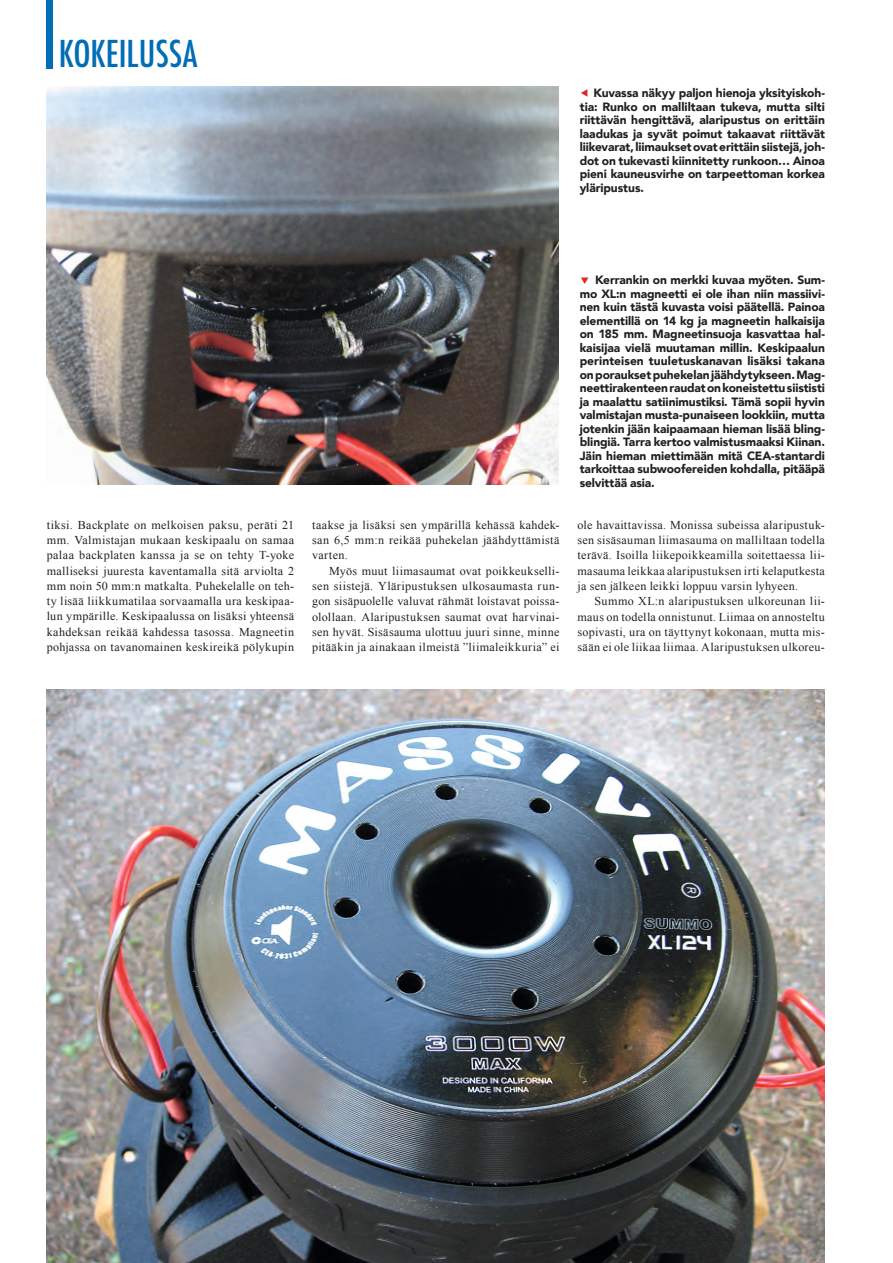
<style>
.page{position:relative;width:893px;height:1263px;background:#fff}
.page>*{position:absolute;margin:0;border:0;box-sizing:border-box;transform-origin:0 0}
.t1{font:500 condensed 36px "Futura";color:#006db6}
.t2{font:12px/15.3px "Times New Roman";letter-spacing:.03em;color:#231f20;text-align:justify}
.t3{font:900 12px/13.5px "Avenir";letter-spacing:-.01em;color:#231f20;text-align:justify}
.s1{color:#e62427}
</style>
<div class="page">
<div style="left:47px;top:0;width:6px;height:68px;background:#006db6"></div>
<img style="left:47px;top:86px;width:511px;height:399px">
<img style="left:47px;top:690px;width:778px;height:573px">
<h1 class="t1" style="left:59px;top:31px;width:140px">KOKEILUSSA</h1>
<p class="t3" style="left:580px;top:86px;width:247px"><span class="s1">◀</span> Kuvassa näkyy paljon hienoja yksityiskoh&shy;tia: Runko on malliltaan tukeva, mutta silti riittävän hengittävä, alaripustus on erittäin laadukas ja syvät poimut takaavat riittävät liikevarat, liimaukset ovat erittäin siistejä, joh&shy;dot on tukevasti kiinnitetty runkoon… Ainoa pieni kauneusvirhe on tarpeettoman korkea yläripustus.</p>
<p class="t2" style="left:47px;top:517px;width:249px">tiksi. Backplate on melkoisen paksu, peräti 21 mm. Valmistajan mukaan keskipaalu on samaa palaa backplaten kanssa ja se on tehty T-yoke malliseksi juuresta kaventamalla sitä arviolta 2 mm noin 50 mm:n matkalta. Puhekelalle on teh&shy;ty lisää liikkumatilaa sorvaamalla ura keskipaa&shy;lun ympärille. Keskipaalussa on lisäksi yhteensä kahdeksan reikää kahdessa tasossa. Magneetin pohjassa on tavanomainen keskireikä pölykupin</p>
<p class="t2" style="left:312px;top:517px;width:249px">taakse ja lisäksi sen ympärillä kehässä kahdek&shy;san 6,5 mm:n reikää puhekelan jäähdyttämistä varten.</p>
<p class="t2" style="left:312px;top:563px;width:249px;text-indent:17px">Myös muut liimasaumat ovat poikkeukselli&shy;sen siistejä. Yläripustuksen ulkosaumasta run&shy;gon sisäpuolelle valuvat rähmät loistavat poissa&shy;olollaan. Alaripustuksen saumat ovat harvinai&shy;sen hyvät. Sisäsauma ulottuu juuri sinne, minne pitääkin ja ainakaan ilmeistä ”liimaleikkuria” ei</p>
<p class="t3" style="left:580px;top:273px;width:247px"><span class="s1">▼</span> Kerrankin on merkki kuvaa myöten. Sum&shy;mo XL:n magneetti ei ole ihan niin massiivi&shy;nen kuin tästä kuvasta voisi päätellä. Painoa elementillä on 14 kg ja magneetin halkaisija on 185 mm. Magneetinsuoja kasvattaa hal&shy;kaisijaa vielä muutaman millin. Keskipaalun perinteisen tuuletuskanavan lisäksi takana on poraukset puhekelan jäähdytykseen. Mag&shy;neettirakenteen raudat on koneistettu siististi ja maalattu satiinimustiksi. Tämä sopii hyvin valmistajan musta-punaiseen lookkiin, mutta jotenkin jään kaipaamaan hieman lisää bling&shy;blingiä. Tarra kertoo valmistusmaaksi Kiinan.<br>Jäin hieman miettimään mitä CEA-stantardi tarkoittaa subwoofereiden kohdalla, pitääpä selvittää asia.</p>
<p class="t2" style="left:578px;top:517px;width:249px">ole havaittavissa. Monissa subeissa alaripustuk&shy;sen sisäsauman liimasauma on malliltaan todella terävä. Isoilla liikepoikkeamilla soitettaessa lii&shy;masauma leikkaa alaripustuksen irti kelaputkesta ja sen jälkeen leikki loppuu varsin lyhyeen.</p>
<p class="t2" style="left:578px;top:593px;width:249px;text-indent:17px">Summo XL:n alaripustuksen ulkoreunan lii&shy;maus on todella onnistunut. Liimaa on annosteltu sopivasti, ura on täyttynyt kokonaan, mutta mis&shy;sään ei ole liikaa liimaa. Alaripustuksen ulkoreu-</p>
</div>
